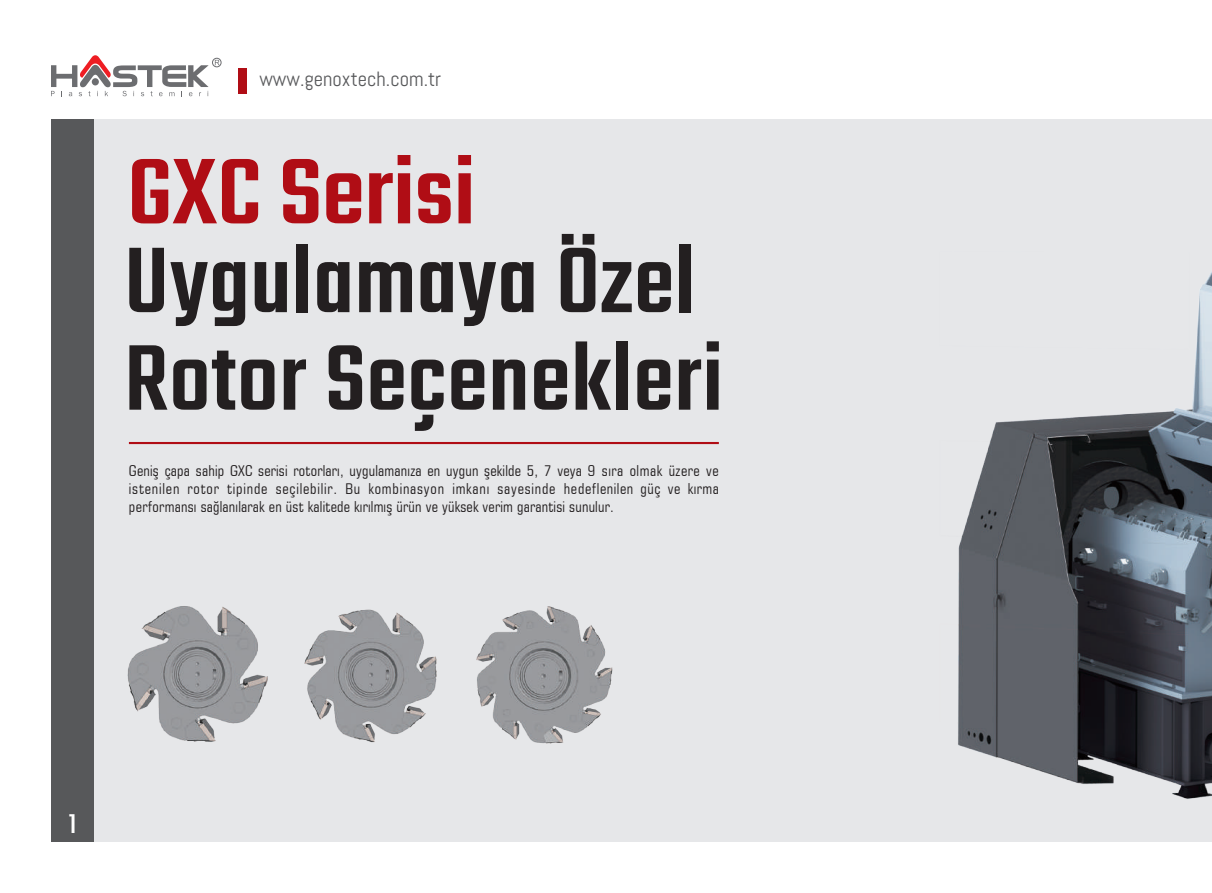
<style>
.page{position:relative;width:1212px;height:893px;background:#fff}
.page>*{position:absolute;margin:0;border:0;box-sizing:border-box;transform-origin:0 0}
.t1{font:500 102px/97.5px "Teko";letter-spacing:.01em;color:#231f20}
.t2{font:500 102px "Teko";color:#b00d15;scale:1.06 1}
.t3{font:30px "Teko";color:#fff;scale:1.06 1}
.t4{font:20.55px "Abel";color:#57585a}
.t5{font:condensed 14.85px/18px "Square 721 BT";letter-spacing:.015em;color:#231f20;text-align:justify}
</style>
<div class="page">
<div style="left:55px;top:119px;width:1157px;height:723px;background:#e6e7e9"></div>
<hr style="left:129px;top:442px;width:590px;height:2px;background:#b00d15">
<img style="left:127px;top:606px;width:141px;height:136px">
<img style="left:304px;top:609px;width:133px;height:134px">
<img style="left:476px;top:606px;width:137px;height:138px">
<div style="left:51px;top:119px;width:43px;height:723px;background:#57585a"></div>
<img style="left:958px;top:272px;width:254px;height:527px">
<svg style="left:51px;top:55px;width:158px;height:41px"></svg>
<div style="left:212px;top:58px;width:9px;height:9px;border:1px solid #6c6d70;border-radius:50%"></div>
<svg style="left:215px;top:60px;width:5px;height:5px"></svg>
<div style="left:238px;top:68px;width:8px;height:26px;background:#b00d15"></div>
<h3 class="t4" style="left:259px;top:66px;width:183px">www.genoxtech.com.tr</h3>
<h1 class="t2" style="left:127px;top:133px;width:330px">GXC Serisi</h1>
<h1 class="t1" style="left:125px;top:240px;width:600px">Uygulamaya Özel<br>Rotor Seçenekleri</h1>
<p class="t5" style="left:129px;top:462px;width:591px">Geniş çapa sahip GXC serisi rotorları, uygulamanıza en uygun şekilde 5, 7 veya 9 sıra olmak üzere ve istenilen rotor tipinde seçilebilir. Bu kombinasyon imkanı sayesinde hedeflenilen güç ve kırma performansı sağlanılarak en üst kalitede kırılmış ürün ve yüksek verim garantisi sunulur.</p>
<h2 class="t3" style="left:69px;top:807px;width:9px">1</h2>
</div>
